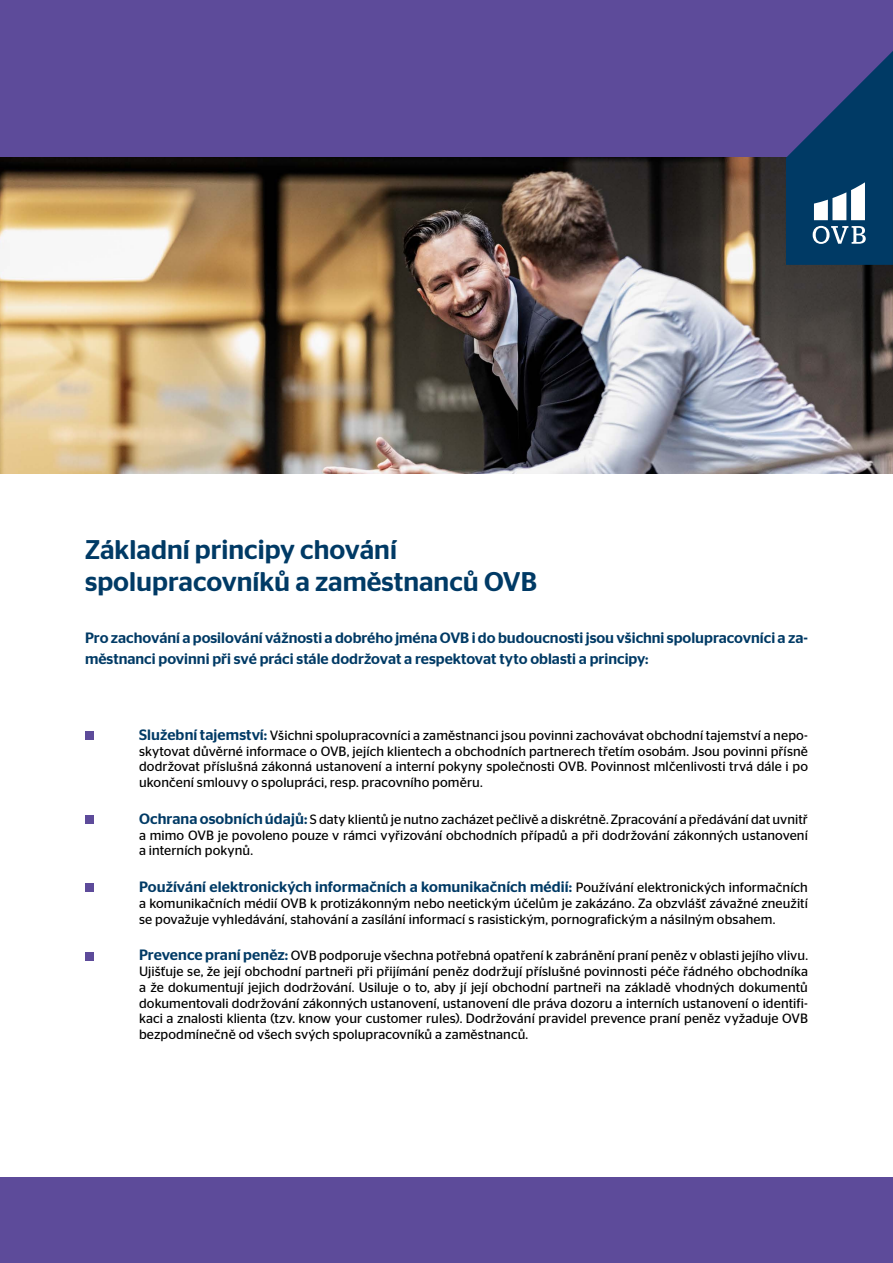
<style>
.page{position:relative;width:893px;height:1263px;background:#fff}
.page>*{position:absolute;margin:0;border:0;box-sizing:border-box;transform-origin:0 0}
.t1{font:500 27px/31.5px "Stag Sans LCG";color:#003a65}
.t2{font:500 15px/21px "Stag Sans LCG";color:#003a65}
.t3{font:13.5px/15.8px "Stag Sans LCG";letter-spacing:.005em;color:#000;text-align:justify}
.s1{font-weight:500;font-size:15px;color:#003a65}
.s2{font-weight:400;font-size:13.5px;color:#000}
</style>
<div class="page">
<div style="left:0;top:1178px;width:893px;height:85px;background:#5d4b9a"></div>
<div style="left:0;top:0;width:893px;height:158px;background:#5d4b9a"></div>
<img style="left:0;top:158px;width:893px;height:316px">
<svg style="left:786px;top:51px;width:107px;height:214px"></svg>
<div style="left:85px;top:731px;width:9px;height:9px;background:#5d4b9a"></div>
<div style="left:85px;top:815px;width:9px;height:9px;background:#5d4b9a"></div>
<div style="left:85px;top:884px;width:9px;height:8px;background:#5d4b9a"></div>
<div style="left:85px;top:952px;width:9px;height:8px;background:#5d4b9a"></div>
<h1 class="t1" style="left:85px;top:532px;width:453px">Základní principy chování spolupracovníků a zaměstnanců OVB</h1>
<p class="t2" style="left:85px;top:626px;width:724px">Pro zachování a posilování vážnosti a dobrého jména OVB i do budoucnosti jsou všichni spolupracovníci a za&shy;městnanci povinni při své práci stále dodržovat a respektovat tyto oblasti a principy:</p>
<p class="t3" style="left:139px;top:726px;width:670px"><span class="s1">Služební tajemství:</span> Všichni spolupracovníci a zaměstnanci jsou povinni zachovávat obchodní tajemství a nepo&shy;skytovat důvěrné informace o OVB, jejích klientech a obchodních partnerech třetím osobám. Jsou povinni přísně dodržovat příslušná zákonná ustanovení a interní pokyny společnosti OVB. Povinnost mlčenlivosti trvá dále i po ukončení smlouvy o spolupráci, resp. pracovního poměru.</p>
<p class="t3" style="left:139px;top:810px;width:670px"><span class="s1">Ochrana osobních údajů:</span> S daty klientů je nutno zacházet pečlivě a diskrétně. Zpracování a předávání dat uvnitř a mimo OVB je povoleno pouze v rámci vyřizování obchodních případů a při dodržování zákonných ustanovení a interních pokynů.</p>
<p class="t2" style="left:139px;top:875px;width:670px">Používání elektronických informačních a komunikačních médií: <span class="s2">Používání elektronických informačních</span></p>
<p class="t3" style="left:139px;top:894px;width:670px">a komunikačních médií OVB k protizákonným nebo neetickým účelům je zakázáno. Za obzvlášť závažné zneužití se považuje vyhledávání, stahování a zasílání informací s rasistickým, pornografickým a násilným obsahem.</p>
<p class="t3" style="left:139px;top:947px;width:670px"><span class="s1">Prevence praní peněz:</span> OVB podporuje všechna potřebná opatření k zabránění praní peněz v oblasti jejího vlivu.<br>Ujišťuje se, že její obchodní partneři při přijímání peněz dodržují příslušné povinnosti péče řádného obchodníka a že dokumentují jejich dodržování. Usiluje o to, aby jí její obchodní partneři na základě vhodných dokumentů dokumentovali dodržování zákonných ustanovení, ustanovení dle práva dozoru a interních ustanovení o identifi&shy;kaci a znalosti klienta (tzv. know your customer rules). Dodržování pravidel prevence praní peněz vyžaduje OVB bezpodmínečně od všech svých spolupracovníků a zaměstnanců.</p>
</div>
